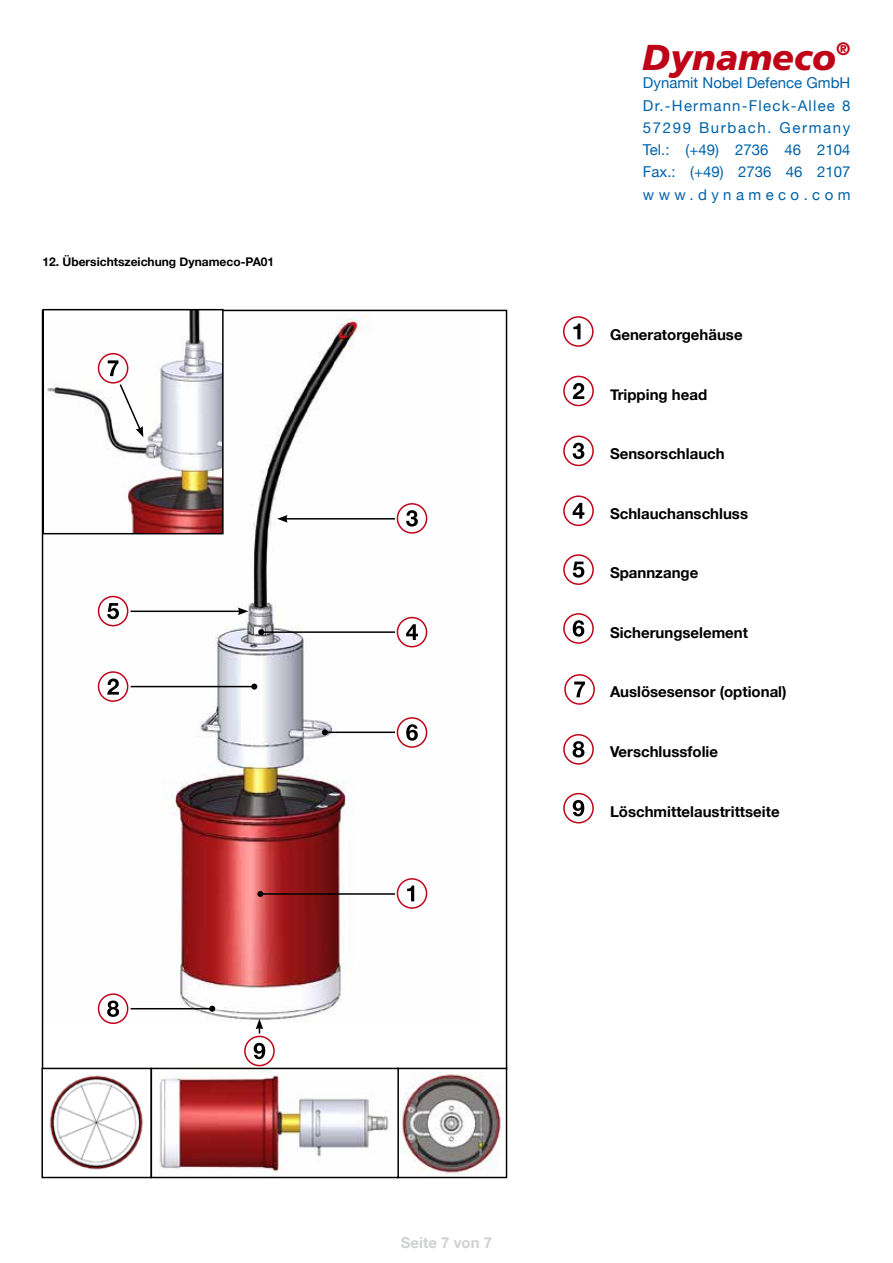
<style>
.page{position:relative;width:893px;height:1263px;background:#fff}
.page>*{position:absolute;margin:0;border:0;box-sizing:border-box;transform-origin:0 0}
.t1{font:italic 900 36px "Frutiger LT Std";color:#c00418}
.t2{font:700 15px "Helvetica Neue";color:#000}
.t3{font:15px/22.2px "Helvetica Neue";letter-spacing:.055em;color:#0062a9;text-align:justify}
.t4{font:700 15px "Helvetica Neue";color:#d0d1d2}
.t5{font:700 12px "Helvetica Neue";color:#000}
</style>
<div class="page">
<img style="left:45px;top:314px;width:383px;height:709px">
<img style="left:49px;top:1071px;width:452px;height:104px">
<div style="left:41px;top:1068px;width:111px;height:110px;border:2px solid #000"></div>
<div style="left:397px;top:1068px;width:110px;height:110px;border:2px solid #000"></div>
<img style="left:46px;top:312px;width:175px;height:219px">
<div style="left:43px;top:309px;width:181px;height:225px;border:2px solid #000"></div>
<div style="left:151px;top:1068px;width:248px;height:110px;border:2px solid #000"></div>
<div style="left:397px;top:878px;width:30px;height:31px;border:2px solid #c00418;border-radius:50%"></div>
<svg style="left:407px;top:885px;width:7px;height:16px"></svg>
<div style="left:563px;top:316px;width:31px;height:31px;border:2px solid #c00418;border-radius:50%"></div>
<svg style="left:573px;top:324px;width:7px;height:15px"></svg>
<div style="left:397px;top:717px;width:30px;height:31px;border:2px solid #c00418;border-radius:50%"></div>
<svg style="left:406px;top:724px;width:12px;height:17px"></svg>
<div style="left:563px;top:613px;width:31px;height:31px;border:2px solid #c00418;border-radius:50%"></div>
<svg style="left:573px;top:620px;width:11px;height:17px"></svg>
<div style="left:397px;top:617px;width:30px;height:30px;border:2px solid #c00418;border-radius:50%"></div>
<svg style="left:406px;top:624px;width:12px;height:16px"></svg>
<div style="left:563px;top:495px;width:31px;height:31px;border:2px solid #c00418;border-radius:50%"></div>
<svg style="left:573px;top:503px;width:11px;height:16px"></svg>
<div style="left:98px;top:596px;width:30px;height:30px;border:2px solid #c00418;border-radius:50%"></div>
<svg style="left:107px;top:603px;width:12px;height:16px"></svg>
<div style="left:563px;top:554px;width:31px;height:31px;border:2px solid #c00418;border-radius:50%"></div>
<svg style="left:573px;top:562px;width:11px;height:16px"></svg>
<div style="left:98px;top:353px;width:30px;height:31px;border:2px solid #c00418;border-radius:50%"></div>
<svg style="left:108px;top:360px;width:10px;height:16px"></svg>
<div style="left:564px;top:674px;width:31px;height:31px;border:2px solid #c00418;border-radius:50%"></div>
<svg style="left:574px;top:681px;width:11px;height:16px"></svg>
<div style="left:98px;top:671px;width:30px;height:31px;border:2px solid #c00418;border-radius:50%"></div>
<svg style="left:107px;top:678px;width:12px;height:17px"></svg>
<div style="left:563px;top:376px;width:31px;height:30px;border:2px solid #c00418;border-radius:50%"></div>
<svg style="left:573px;top:383px;width:11px;height:16px"></svg>
<div style="left:98px;top:993px;width:30px;height:31px;border:2px solid #c00418;border-radius:50%"></div>
<svg style="left:107px;top:1000px;width:12px;height:17px"></svg>
<div style="left:563px;top:734px;width:31px;height:31px;border:2px solid #c00418;border-radius:50%"></div>
<svg style="left:573px;top:741px;width:11px;height:16px"></svg>
<div style="left:244px;top:1036px;width:31px;height:30px;border:2px solid #c00418;border-radius:50%"></div>
<svg style="left:254px;top:1043px;width:11px;height:16px"></svg>
<div style="left:563px;top:793px;width:31px;height:30px;border:2px solid #c00418;border-radius:50%"></div>
<svg style="left:573px;top:800px;width:11px;height:16px"></svg>
<div style="left:397px;top:503px;width:30px;height:31px;border:2px solid #c00418;border-radius:50%"></div>
<svg style="left:406px;top:510px;width:12px;height:16px"></svg>
<div style="left:563px;top:436px;width:31px;height:30px;border:2px solid #c00418;border-radius:50%"></div>
<svg style="left:573px;top:443px;width:11px;height:16px"></svg>
<svg style="left:118px;top:383px;width:25px;height:54px"></svg>
<hr style="left:285px;top:518px;width:110px;height:1px;background:#000">
<svg style="left:277px;top:515px;width:11px;height:8px"></svg>
<hr style="left:261px;top:631px;width:134px;height:2px;background:#000">
<svg style="left:258px;top:629px;width:6px;height:6px"></svg>
<hr style="left:131px;top:686px;width:123px;height:1px;background:#000">
<svg style="left:251px;top:684px;width:6px;height:6px"></svg>
<hr style="left:130px;top:610px;width:110px;height:2px;background:#000">
<svg style="left:238px;top:607px;width:10px;height:8px"></svg>
<hr style="left:131px;top:1008px;width:81px;height:1px;background:#000">
<svg style="left:209px;top:1006px;width:6px;height:6px"></svg>
<hr style="left:325px;top:731px;width:70px;height:2px;background:#000">
<svg style="left:322px;top:729px;width:6px;height:6px"></svg>
<hr style="left:260px;top:893px;width:135px;height:2px;background:#000">
<svg style="left:257px;top:891px;width:6px;height:6px"></svg>
<svg style="left:256px;top:1019px;width:7px;height:14px"></svg>
<p class="t5" style="left:43px;top:251px;width:233px">12. Übersichtszeichung Dynameco-PA01</p>
<h1 class="t1" style="left:642px;top:35px;width:210px">Dynameco<sup>®</sup></h1>
<p class="t3" style="left:643px;top:71px;width:209px">Dynamit Nobel Defence GmbH Dr.-Hermann-Fleck-Allee 8<br>57299 Burbach. Germany Tel.: (+49) 2736 46 2104<br>Fax.: (+49) 2736 46 2107 www.dynameco.com</p>
<p class="t2" style="left:610px;top:321px;width:134px">Generatorgehäuse</p>
<p class="t2" style="left:610px;top:381px;width:99px">Tripping head</p>
<p class="t2" style="left:610px;top:440px;width:116px">Sensorschlauch</p>
<p class="t2" style="left:610px;top:500px;width:140px">Schlauchanschluss</p>
<p class="t2" style="left:610px;top:559px;width:90px">Spannzange</p>
<p class="t2" style="left:610px;top:619px;width:140px">Sicherungselement</p>
<p class="t2" style="left:610px;top:678px;width:178px">Auslösesensor (optional)</p>
<p class="t2" style="left:610px;top:738px;width:110px">Verschlussfolie</p>
<p class="t2" style="left:610px;top:798px;width:171px">Löschmittelaustrittseite</p>
<p class="t4" style="left:401px;top:1229px;width:93px">Seite 7 von 7</p>
</div>
